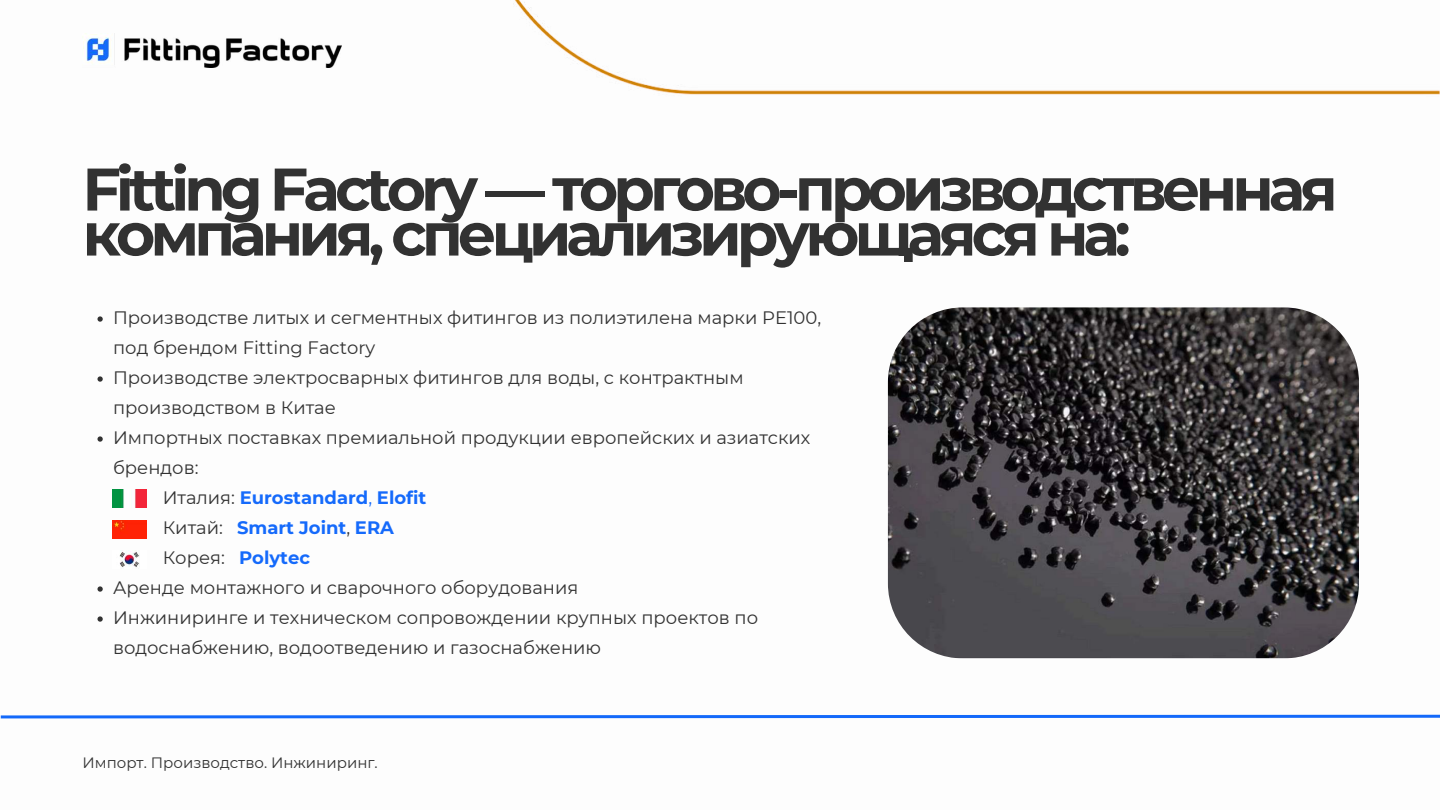
<style>
.page{position:relative;width:1440px;height:810px;background:#fff}
.page>*{position:absolute;margin:0;border:0;box-sizing:border-box;transform-origin:0 0}
.t1{font:700 60px/45px "Montserrat";letter-spacing:-.085em;color:#323232}
.t2{font:18px "Montserrat";color:#323232}
.t3{font:700 18px "Montserrat";color:#156afb}
.t4{font:15px "Montserrat";color:#323232}
.s1{font-weight:400;color:#323232}
.s2{font-weight:400}
</style>
<div class="page">
<img style="left:82px;top:34px;width:260px;height:34px">
<svg style="left:98px;top:316px;width:5px;height:6px"></svg>
<svg style="left:98px;top:376px;width:5px;height:6px"></svg>
<svg style="left:98px;top:436px;width:5px;height:6px"></svg>
<svg style="left:98px;top:586px;width:5px;height:6px"></svg>
<svg style="left:98px;top:616px;width:5px;height:6px"></svg>
<img style="left:112px;top:520px;width:34px;height:18px">
<img style="left:112px;top:489px;width:34px;height:18px">
<svg style="left:0;top:714px;width:1440px;height:5px"></svg>
<img style="left:513px;top:0;width:927px;height:95px">
<img style="left:888px;top:307px;width:471px;height:351px;border-radius:75px">
<img style="left:119px;top:551px;width:21px;height:16px">
<h1 class="t1" style="left:82px;top:167px;width:1257px">Fitting Factory — торгово-производственная компания, специализирующаяся на:</h1>
<p class="t2" style="left:113px;top:307px;width:710px">Производстве литых и сегментных фитингов из полиэтилена марки PE100,</p>
<p class="t2" style="left:113px;top:337px;width:264px">под брендом Fitting Factory</p>
<p class="t2" style="left:113px;top:367px;width:632px">Производстве электросварных фитингов для воды, с контрактным</p>
<p class="t2" style="left:113px;top:397px;width:224px">производством в Китае</p>
<p class="t2" style="left:113px;top:427px;width:699px">Импортных поставках премиальной продукции европейских и азиатских</p>
<p class="t2" style="left:113px;top:457px;width:87px">брендов:</p>
<p class="t3" style="left:163px;top:487px;width:265px"><span class="s1">Италия:</span> Eurostandard<span class="s2">,</span> Elofit</p>
<p class="t3" style="left:163px;top:517px;width:233px"><span class="s1">Китай:</span> Smart Joint<span class="s1">,</span> ERA</p>
<p class="t3" style="left:163px;top:547px;width:149px"><span class="s1">Корея:</span> Polytec</p>
<p class="t2" style="left:113px;top:577px;width:467px">Аренде монтажного и сварочного оборудования</p>
<p class="t2" style="left:113px;top:607px;width:647px">Инжиниринге и техническом сопровождении крупных проектов по</p>
<p class="t2" style="left:113px;top:637px;width:490px">водоснабжению, водоотведению и газоснабжению</p>
<p class="t4" style="left:82px;top:753px;width:297px">Импорт. Производство. Инжиниринг.</p>
</div>
